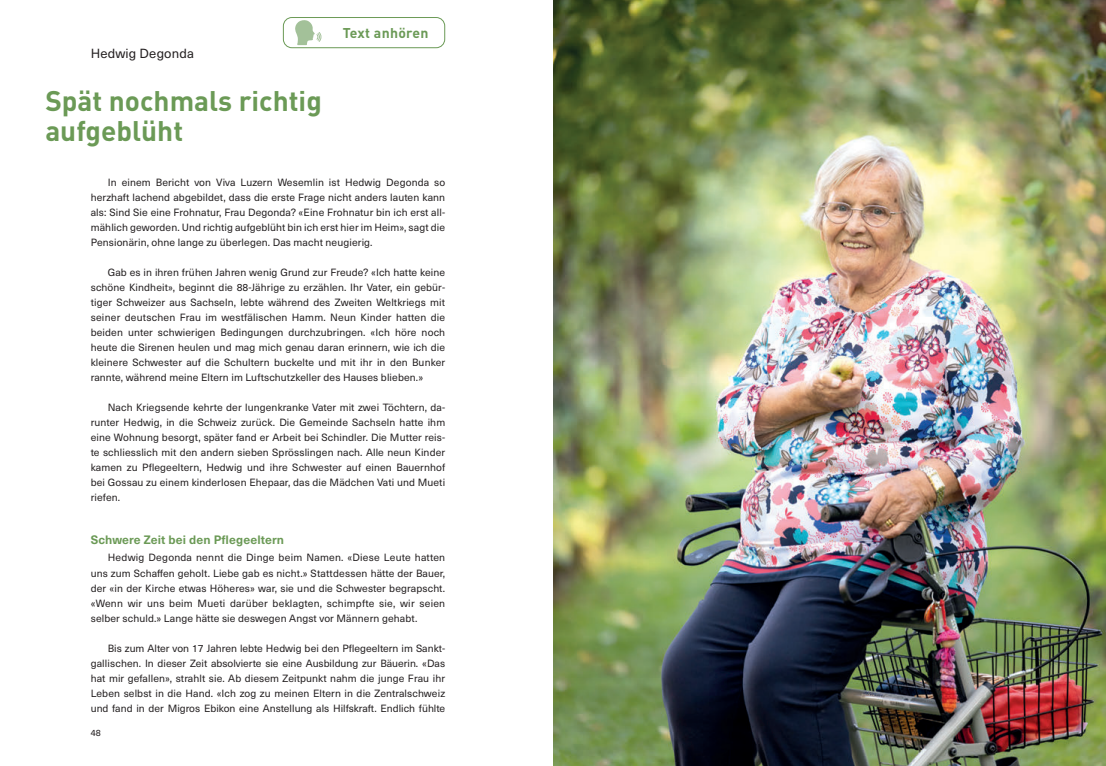
<style>
.page{position:relative;width:1106px;height:766px;background:#fff}
.page>*{position:absolute;margin:0;border:0;box-sizing:border-box;transform-origin:0 0}
.t1{font:700 28px/30px "DINOT";color:#6b9a56}
.t2{font:700 14px "DINOT";letter-spacing:.02em;color:#6b9a56}
.t3{font:13px "Neue Haas Unica Pro";letter-spacing:.01em;color:#231f20}
.t4{font:700 12px "Neue Haas Unica Pro";letter-spacing:.01em;color:#6b9a56}
.t5{font:10.3px/15px "Neue Haas Unica Pro";letter-spacing:.01em;color:#231f20;text-align:justify}
.t6{font:9px "Neue Haas Unica Pro";color:#231f20}
</style>
<div class="page">
<img style="left:553px;top:0;width:553px;height:765px">
<svg style="left:295px;top:20px;width:26px;height:25px"></svg>
<div style="left:283px;top:17px;width:162px;height:31px;border:1px solid #6b9a56;border-radius:9px"></div>
<p class="t3" style="left:91px;top:46px;width:105px">Hedwig Degonda</p>
<h1 class="t1" style="left:45px;top:85px;width:278px">Spät nochmals richtig aufgeblüht</h1>
<h2 class="t2" style="left:343px;top:24px;width:87px">Text anhören</h2>
<p class="t5" style="left:91px;top:175px;width:356px;text-indent:17px">In einem Bericht von Viva Luzern Wesemlin ist Hedwig Degonda so herzhaft lachend abgebildet, dass die erste Frage nicht anders lauten kann als: Sind Sie eine Frohnatur, Frau Degonda? «Eine Frohnatur bin ich erst all&shy;mählich geworden. Und richtig aufgeblüht bin ich erst hier im Heim», sagt die Pensionärin, ohne lange zu überlegen. Das macht neugierig.</p>
<p class="t5" style="left:91px;top:265px;width:356px;text-indent:17px">Gab es in ihren frühen Jahren wenig Grund zur Freude? «Ich hatte keine schöne Kindheit», beginnt die 88-Jährige zu erzählen. Ihr Vater, ein gebür&shy;tiger Schweizer aus Sachseln, lebte während des Zweiten Weltkriegs mit seiner deutschen Frau im westfälischen Hamm. Neun Kinder hatten die beiden unter schwierigen Bedingungen durchzubringen. «Ich höre noch heute die Sirenen heulen und mag mich genau daran erinnern, wie ich die kleinere Schwester auf die Schultern buckelte und mit ihr in den Bunker rannte, während meine Eltern im Luftschutzkeller des Hauses blieben.»</p>
<p class="t5" style="left:91px;top:400px;width:356px;text-indent:17px">Nach Kriegsende kehrte der lungenkranke Vater mit zwei Töchtern, da&shy;runter Hedwig, in die Schweiz zurück. Die Gemeinde Sachseln hatte ihm eine Wohnung besorgt, später fand er Arbeit bei Schindler. Die Mutter reis&shy;te schliesslich mit den andern sieben Sprösslingen nach. Alle neun Kinder kamen zu Pflegeeltern, Hedwig und ihre Schwester auf einen Bauernhof bei Gossau zu einem kinderlosen Ehepaar, das die Mädchen Vati und Mueti riefen.</p>
<p class="t4" style="left:91px;top:532px;width:195px">Schwere Zeit bei den Pflegeeltern</p>
<p class="t5" style="left:91px;top:550px;width:356px;text-indent:17px">Hedwig Degonda nennt die Dinge beim Namen. «Diese Leute hatten uns zum Schaffen geholt. Liebe gab es nicht.» Stattdessen hätte der Bauer, der «in der Kirche etwas Höheres» war, sie und die Schwester begrapscht. «Wenn wir uns beim Mueti darüber beklagten, schimpfte sie, wir seien selber schuld.» Lange hätte sie deswegen Angst vor Männern gehabt.</p>
<p class="t5" style="left:91px;top:640px;width:356px;text-indent:17px">Bis zum Alter von 17 Jahren lebte Hedwig bei den Pflegeeltern im Sankt&shy;gallischen. In dieser Zeit absolvierte sie eine Ausbildung zur Bäuerin. «Das hat mir gefallen», strahlt sie. Ab diesem Zeitpunkt nahm die junge Frau ihr Leben selbst in die Hand. «Ich zog zu meinen Eltern in die Zentralschweiz und fand in der Migros Ebikon eine Anstellung als Hilfskraft. Endlich fühlte</p>
<p class="t6" style="left:91px;top:727px;width:12px">48</p>
</div>
